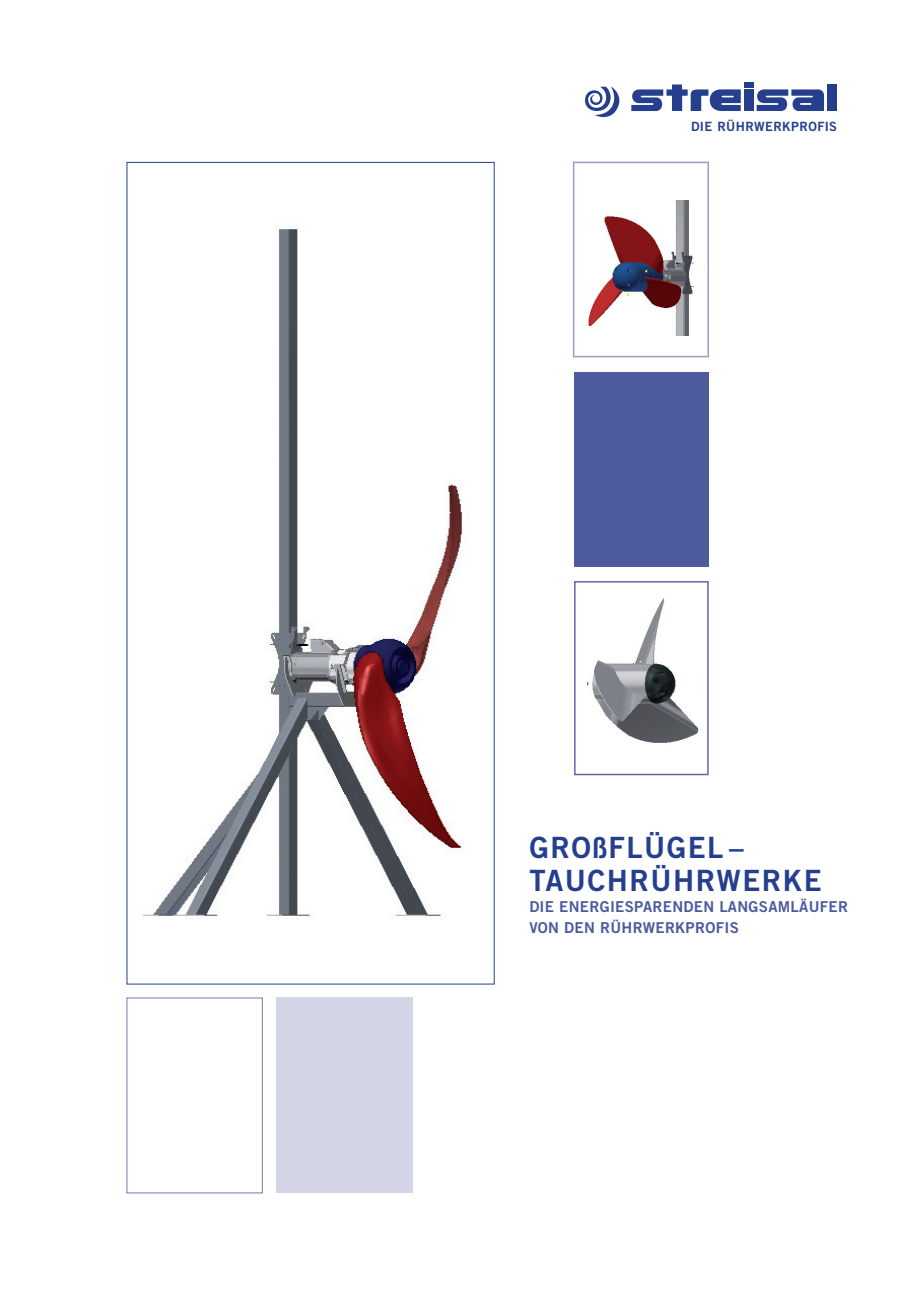
<style>
.page{position:relative;width:919px;height:1289px;background:#fff}
.page>*{position:absolute;margin:0;border:0;box-sizing:border-box;transform-origin:0 0}
.t1{font:29.4px/33px "Trade Gothic Bold Two";letter-spacing:.05em;color:#253f8e}
.t2{font:15px/21px "Trade Gothic Bold Two";letter-spacing:.02em;color:#4d5a9e}
.t3{font:12.75px "Trade Gothic Bold Two";color:#253f8e}
</style>
<div class="page">
<img style="left:588px;top:200px;width:106px;height:135px">
<img style="left:588px;top:598px;width:111px;height:145px">
<div style="left:276px;top:996px;width:136px;height:196px;background:#d4d4e7"></div>
<div style="left:126px;top:997px;width:137px;height:196px;border:1px solid #7477b0"></div>
<div style="left:573px;top:162px;width:136px;height:195px;border:2px solid #9b9bc6"></div>
<div style="left:573px;top:372px;width:135px;height:194px;background:#4d5a9e"></div>
<div style="left:574px;top:581px;width:134px;height:194px;border:2px solid #6168a7"></div>
<div style="left:744px;top:82px;width:9px;height:5px;background:#253f8e"></div>
<div style="left:744px;top:89px;width:9px;height:22px;background:#253f8e"></div>
<div style="left:827px;top:84px;width:9px;height:27px;background:#253f8e"></div>
<svg style="left:585px;top:84px;width:155px;height:34px"></svg>
<svg style="left:756px;top:89px;width:68px;height:22px"></svg>
<img style="left:143px;top:229px;width:320px;height:687px">
<p class="t3" style="left:691px;top:118px;width:45px">DIE RÜHRWERKPROFIS</p>
<h1 class="t1" style="left:529px;top:830px;width:294px">GROßFLÜGEL–<br>TAUCHRÜHRWERKE</h1>
<p class="t2" style="left:529px;top:895px;width:320px">DIE ENERGIESPARENDEN LANGSAMLÄUFER<br>VON DEN RÜHRWERKPROFIS</p>
</div>
